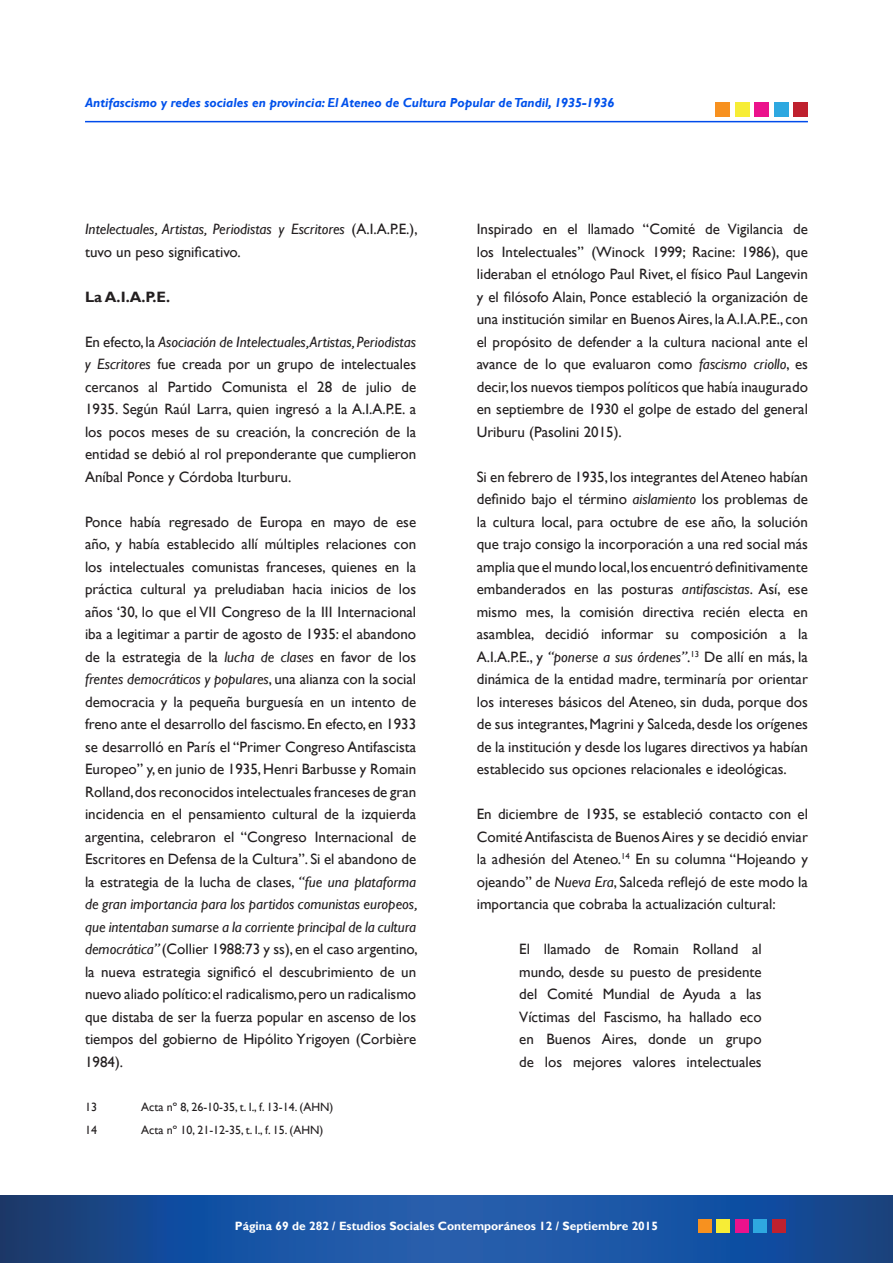
<style>
.page{position:relative;width:893px;height:1263px;background:#fff}
.page>*{position:absolute;margin:0;border:0;box-sizing:border-box;transform-origin:0 0}
.t1{font:15px/22.5px "Gill Sans";color:#231f20;text-align:justify}
.t2{font:italic 15px/22.5px "Gill Sans";color:#231f20}
.t3{font:700 15px "Gill Sans";color:#231f20}
.t4{font:italic 700 13.05px "Gill Sans";color:#0051eb}
.t5{font:12px "Gill Sans";color:#231f20}
.t6{font:700 12px "Gill Sans";color:#fff}
.s1{font-style:normal}
.s2{font-style:italic}
</style>
<div class="page">
<svg style="left:0;top:1195px;width:893px;height:68px;background:#1b509b"></svg>
<div style="left:698px;top:1219px;width:14px;height:13px;background:#f7911f"></div>
<div style="left:717px;top:1219px;width:13px;height:13px;background:#f7ed36"></div>
<div style="left:735px;top:1219px;width:13px;height:13px;background:#eb128c"></div>
<div style="left:754px;top:1219px;width:13px;height:13px;background:#2ea8e0"></div>
<div style="left:772px;top:1219px;width:13px;height:13px;background:#bf212e"></div>
<hr style="left:85px;top:121px;width:723px;height:1px;background:#004beb">
<div style="left:715px;top:102px;width:14px;height:15px;background:#f7911f"></div>
<div style="left:735px;top:102px;width:14px;height:15px;background:#f7ed36"></div>
<div style="left:755px;top:102px;width:14px;height:15px;background:#eb128c"></div>
<div style="left:774px;top:102px;width:14px;height:15px;background:#2ea8e0"></div>
<div style="left:794px;top:102px;width:14px;height:15px;background:#bf212e"></div>
<p class="t4" style="left:85px;top:95px;width:531px">Antifascismo y redes sociales en provincia: El Ateneo de Cultura Popular de Tandil, 1935-1936</p>
<p class="t2" style="left:85px;top:218px;width:334px">Intelectuales, Artistas, Periodistas y Escritores <span class="s1">(A.I.A.P.E.), tuvo un peso significativo.</span></p>
<p class="t3" style="left:85px;top:287px;width:87px">La A.I.A.P.E.</p>
<p class="t1" style="left:85px;top:330px;width:333px">En efecto, la <span class="s2">Asociación de Intelectuales,Artistas, Periodistas y Escritores</span> fue creada por un grupo de intelectuales cercanos al Partido Comunista el 28 de julio de 1935. Según Raúl Larra, quien ingresó a la A.I.A.P.E. a los pocos meses de su creación, la concreción de la entidad se debió al rol preponderante que cumplieron Aníbal Ponce y Córdoba Iturburu.</p>
<p class="t1" style="left:85px;top:510px;width:334px">Ponce había regresado de Europa en mayo de ese año, y había establecido allí múltiples relaciones con los intelectuales comunistas franceses, quienes en la práctica cultural ya preludiaban hacia inicios de los años ‘30, lo que el VII Congreso de la III Internacional iba a legitimar a partir de agosto de 1935: el abandono de la estrategia de la <span class="s2">lucha de clases</span> en favor de los <span class="s2">frentes democráticos y populares</span>, una alianza con la social democracia y la pequeña burguesía en un intento de freno ante el desarrollo del fascismo. En efecto, en 1933 se desarrolló en París el “Primer Congreso Antifascista Europeo” y, en junio de 1935, Henri Barbusse y Romain Rolland, dos reconocidos intelectuales franceses de gran incidencia en el pensamiento cultural de la izquierda argentina, celebraron el “Congreso Internacional de Escritores en Defensa de la Cultura”. Si el abandono de la estrategia de la lucha de clases, <span class="s2">“fue una plataforma de gran importancia para los partidos comunistas europeos, que intentaban sumarse a la corriente principal de la cultura democrática”</span> (Collier 1988:73 y ss), en el caso argentino, la nueva estrategia significó el descubrimiento de un nuevo aliado político: el radicalismo, pero un radicalismo que distaba de ser la fuerza popular en ascenso de los tiempos del gobierno de Hipólito Yrigoyen (Corbière 1984).</p>
<p class="t5" style="left:85px;top:1100px;width:13px">13</p>
<p class="t5" style="left:141px;top:1100px;width:194px">Acta nº 8, 26-10-35, t. I., f. 13-14. (AHN)</p>
<p class="t5" style="left:85px;top:1123px;width:13px">14</p>
<p class="t5" style="left:141px;top:1123px;width:184px">Acta nº 10, 21-12-35, t. I., f. 15. (AHN)</p>
<p class="t1" style="left:477px;top:218px;width:333px">Inspirado en el llamado “Comité de Vigilancia de los Intelectuales” (Winock 1999; Racine: 1986), que lideraban el etnólogo Paul Rivet, el físico Paul Langevin y el filósofo Alain, Ponce estableció la organización de una institución similar en Buenos Aires, la A.I.A.P.E., con el propósito de defender a la cultura nacional ante el avance de lo que evaluaron como <span class="s2">fascismo criollo</span>, es decir, los nuevos tiempos políticos que había inaugurado en septiembre de 1930 el golpe de estado del general Uriburu (Pasolini 2015).</p>
<p class="t1" style="left:477px;top:465px;width:333px">Si en febrero de 1935, los integrantes del Ateneo habían definido bajo el término <span class="s2">aislamiento</span> los problemas de la cultura local, para octubre de ese año, la solución que trajo consigo la incorporación a una red social más amplia que el mundo local,los encuentró definitivamente embanderados en las posturas <span class="s2">antifascistas</span>. Así, ese mismo mes, la comisión directiva recién electa en asamblea, decidió informar su composición a la A.I.A.P.E., y <span class="s2">“ponerse a sus órdenes”</span>.<sup>13</sup> De allí en más, la dinámica de la entidad madre, terminaría por orientar los intereses básicos del Ateneo, sin duda, porque dos de sus integrantes, Magrini y Salceda, desde los orígenes de la institución y desde los lugares directivos ya habían establecido sus opciones relacionales e ideológicas.</p>
<p class="t1" style="left:477px;top:803px;width:333px">En diciembre de 1935, se estableció contacto con el Comité Antifascista de Buenos Aires y se decidió enviar la adhesión del Ateneo.<sup>14</sup> En su columna “Hojeando y ojeando” de <span class="s2">Nueva Era</span>, Salceda reflejó de este modo la importancia que cobraba la actualización cultural:</p>
<p class="t1" style="left:519px;top:938px;width:244px">El llamado de Romain Rolland al mundo, desde su puesto de presidente del Comité Mundial de Ayuda a las Víctimas del Fascismo, ha hallado eco en Buenos Aires, donde un grupo de los mejores valores intelectuales</p>
<p class="t6" style="left:235px;top:1219px;width:425px">Página 69 de 282 / Estudios Sociales Contemporáneos 12 / Septiembre 2015</p>
</div>
